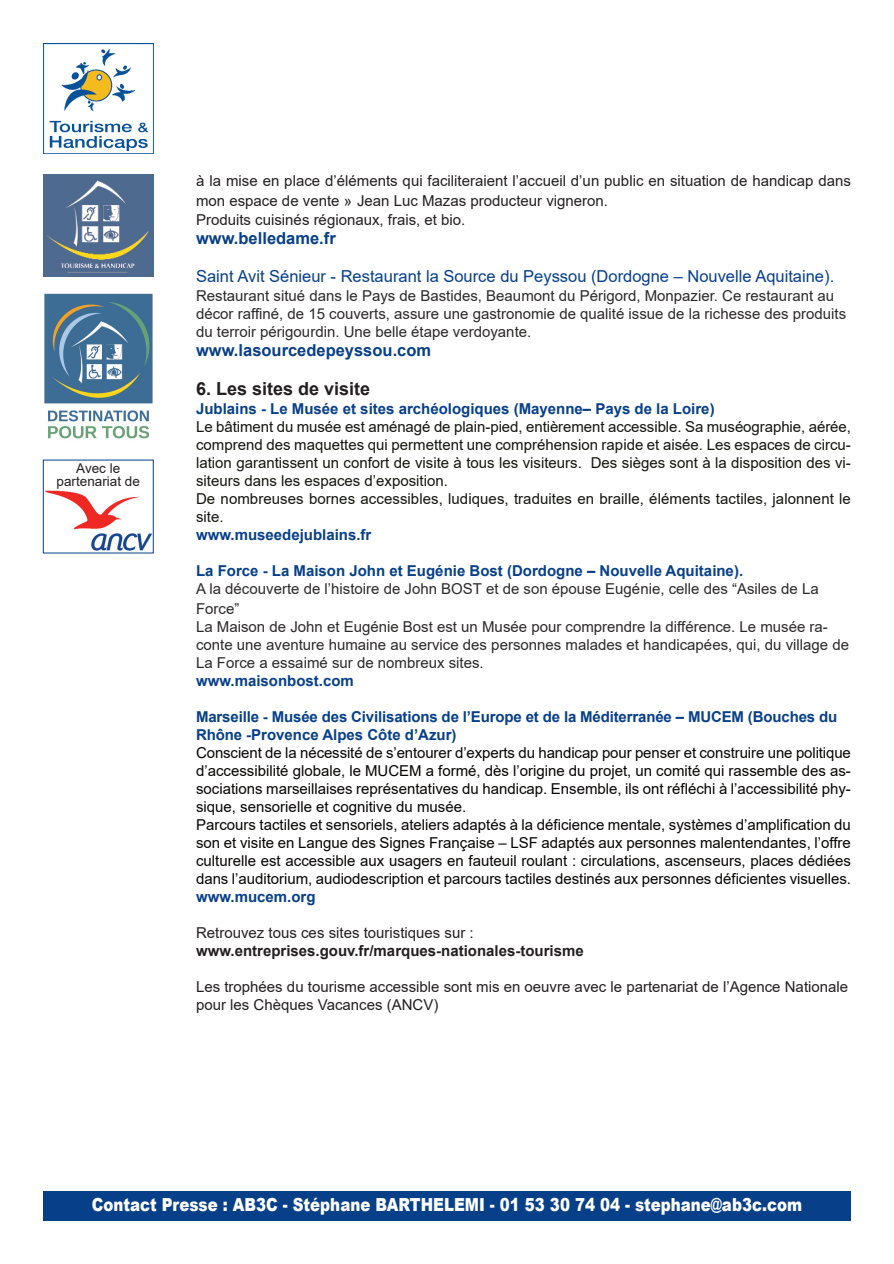
<style>
.page{position:relative;width:894px;height:1264px;background:#fff}
.page>*{position:absolute;margin:0;border:0;box-sizing:border-box;transform-origin:0 0}
.t1{font:900 18px "Arial";color:#fff;scale:.83 1}
.t2{font:700 18px "Arial";color:#231f20}
.t3{font:16.5px "Arial";color:#073f89}
.t4{font:700 16.5px "Arial";color:#073f89}
.t5{font:15px/18px "Arial";color:#070504}
.t6{font:15px/18.5px "Arial";color:#2c2929}
.t7{font:15px/18px "Arial";color:#13150e}
.t8{font:15px/19.8px "Arial";color:#231f20}
.t9{font:700 15px/18px "Arial";color:#073f89}
.t10{font:700 15px "Arial";color:#231f20}
.t11{font:13.5px/13.5px "Arial";color:#231f20;text-align:center}
</style>
<div class="page">
<div style="left:43px;top:1191px;width:808px;height:30px;background:#073f89"></div>
<img style="left:43px;top:43px;width:111px;height:111px">
<img style="left:43px;top:175px;width:111px;height:102px">
<img style="left:44px;top:294px;width:109px;height:145px">
<img style="left:45px;top:490px;width:107px;height:61px">
<div style="left:43px;top:460px;width:111px;height:93px;border:1px solid #073f89"></div>
<p class="t11" style="left:57px;top:461px;width:85px">Avec le partenariat de</p>
<p class="t8" style="left:196px;top:171px;width:656px">à la mise en place d’éléments qui faciliteraient l’accueil d’un public en situation de handicap dans mon espace de vente » Jean Luc Mazas producteur vigneron.<br>Produits cuisinés régionaux, frais, et bio.</p>
<p class="t4" style="left:196px;top:229px;width:141px">www.belledame.fr</p>
<p class="t3" style="left:196px;top:267px;width:640px">Saint Avit Sénieur - Restaurant la Source du Peyssou (Dordogne – Nouvelle Aquitaine).</p>
<p class="t6" style="left:196px;top:287px;width:652px;line-height:18px">Restaurant situé dans le Pays de Bastides, Beaumont du Périgord, Monpazier. Ce restaurant au décor raffiné, de 15 couverts, assure une gastronomie de qualité issue de la richesse des produits du terroir périgourdin. Une belle étape verdoyante.</p>
<p class="t4" style="left:196px;top:341px;width:237px">www.lasourcedepeyssou.com</p>
<p class="t2" style="left:196px;top:379px;width:176px">6. Les sites de visite</p>
<p class="t9" style="left:196px;top:400px;width:520px">Jublains - Le Musée et sites archéologiques (Mayenne– Pays de la Loire)</p>
<p class="t7" style="left:196px;top:418px;width:656px">Le bâtiment du musée est aménagé de plain-pied, entièrement accessible. Sa muséographie, aérée, comprend des maquettes qui permettent une compréhension rapide et aisée. Les espaces de circu&shy;lation garantissent un confort de visite à tous les visiteurs. Des sièges sont à la disposition des vi&shy;siteurs dans les espaces d’exposition.<br>De nombreuses bornes accessibles, ludiques, traduites en braille, éléments tactiles, jalonnent le site.</p>
<p class="t9" style="left:196px;top:526px;width:177px">www.museedejublains.fr</p>
<p class="t9" style="left:196px;top:562px;width:549px">La Force - La Maison John et Eugénie Bost (Dordogne – Nouvelle Aquitaine).</p>
<p class="t6" style="left:196px;top:580px;width:654px">A la découverte de l’histoire de John BOST et de son épouse Eugénie, celle des “Asiles de La Force”<br>La Maison de John et Eugénie Bost est un Musée pour comprendre la différence. Le musée ra&shy;conte une aventure humaine au service des personnes malades et handicapées, qui, du village de La Force a essaimé sur de nombreux sites.</p>
<p class="t9" style="left:196px;top:672px;width:159px">www.maisonbost.com</p>
<p class="t9" style="left:196px;top:708px;width:643px">Marseille - Musée des Civilisations de l’Europe et de la Méditerranée – MUCEM (Bouches du<br>Rhône -Provence Alpes Côte d’Azur)</p>
<p class="t5" style="left:196px;top:744px;width:656px">Conscient de la nécessité de s’entourer d’experts du handicap pour penser et construire une politique d’accessibilité globale, le MUCEM a formé, dès l’origine du projet, un comité qui rassemble des as&shy;sociations marseillaises représentatives du handicap. Ensemble, ils ont réfléchi à l’accessibilité phy&shy;sique, sensorielle et cognitive du musée.<br>Parcours tactiles et sensoriels, ateliers adaptés à la déficience mentale, systèmes d’amplification du son et visite en Langue des Signes Française – LSF adaptés aux personnes malentendantes, l’offre culturelle est accessible aux usagers en fauteuil roulant : circulations, ascenseurs, places dédiées dans l’auditorium, audiodescription et parcours tactiles destinés aux personnes déficientes visuelles.</p>
<p class="t9" style="left:196px;top:888px;width:121px">www.mucem.org</p>
<p class="t8" style="left:196px;top:923px;width:279px">Retrouvez tous ces sites touristiques sur :</p>
<p class="t10" style="left:196px;top:943px;width:389px">www.entreprises.gouv.fr/marques-nationales-tourisme</p>
<p class="t8" style="left:196px;top:978px;width:654px;line-height:18px">Les trophées du tourisme accessible sont mis en oeuvre avec le partenariat de l’Agence Nationale pour les Chèques Vacances (ANCV)</p>
<p class="t1" style="left:92px;top:1191px;width:857px">Contact Presse : AB3C - stéphane BArTHeLemi - 01 53 30 74 04 - stephane@ab3c.com</p>
</div>
